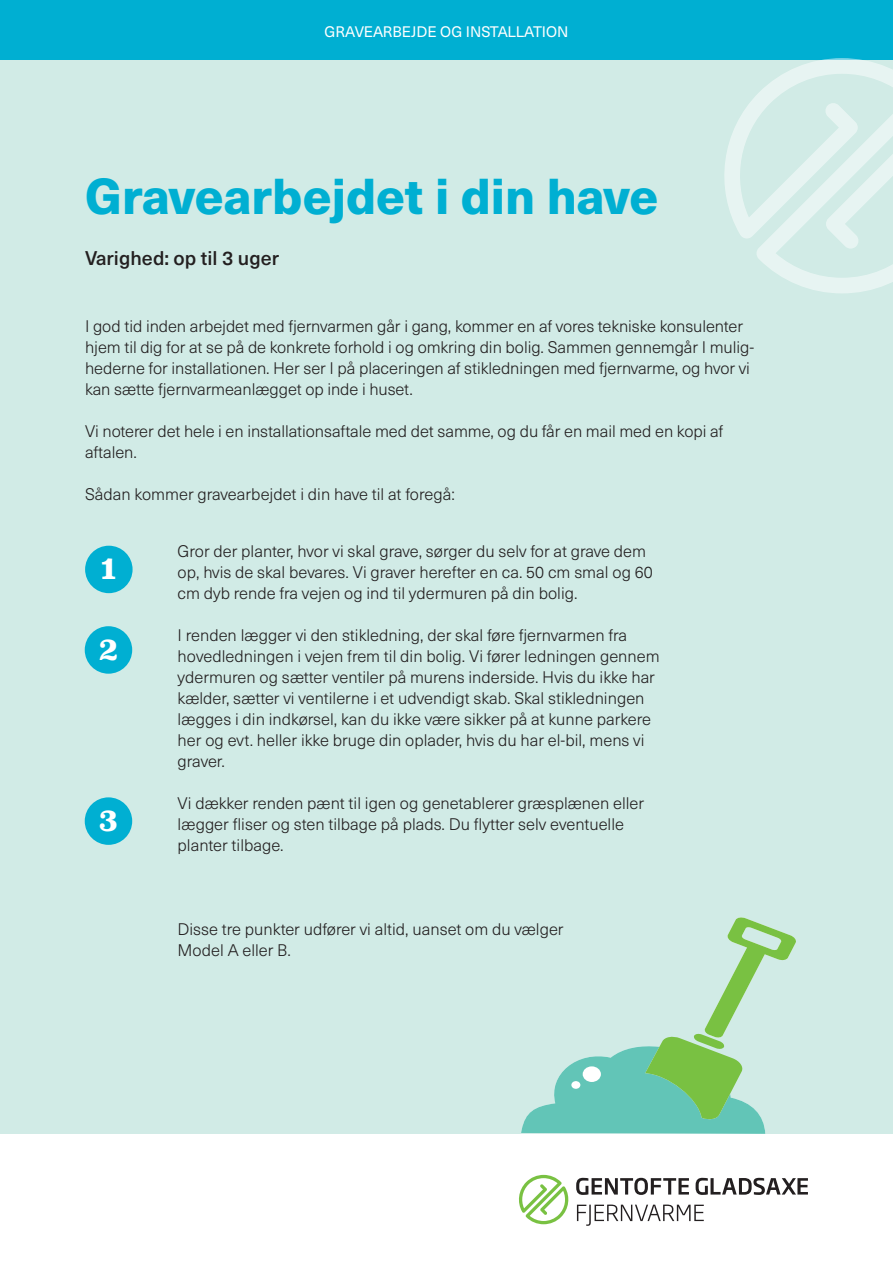
<style>
.page{position:relative;width:893px;height:1263px;background:#fff}
.page>*{position:absolute;margin:0;border:0;box-sizing:border-box;transform-origin:0 0}
.t1{font:800 49.5px "Neue Haas Unica Pro";color:#00afd2}
.t2{font:700 30px "Superclarendon";color:#fff}
.t3{font:500 19.5px "Neue Haas Unica Pro";color:#231f20}
.t4{font:300 16.5px/21px "Neue Haas Unica Pro";color:#231f20}
.t5{font:15px "Neue Haas Unica Pro";color:#fff}
</style>
<div class="page">
<div style="left:0;top:0;width:893px;height:1134px;background:#d1ebe6"></div>
<div style="left:0;top:0;width:893px;height:60px;background:#00afd2"></div>
<svg style="left:519px;top:1175px;width:289px;height:51px"></svg>
<svg style="left:724px;top:58px;width:169px;height:235px"></svg>
<svg style="left:521px;top:917px;width:275px;height:217px"></svg>
<div style="left:85px;top:797px;width:47px;height:48px;background:#00afd2;border-radius:50%"></div>
<div style="left:85px;top:626px;width:47px;height:48px;background:#00afd2;border-radius:50%"></div>
<div style="left:85px;top:546px;width:48px;height:47px;background:#00afd2;border-radius:50%"></div>
<p class="t5" style="left:325px;top:23px;width:245px">GRAVEARBEJDE OG INSTALLATION</p>
<h1 class="t1" style="left:85px;top:166px;width:575px">Gravearbejdet i din have</h1>
<p class="t3" style="left:85px;top:246px;width:195px">Varighed: op til 3 uger</p>
<p class="t4" style="left:85px;top:315px;width:671px">I god tid inden arbejdet med fjernvarmen går i gang, kommer en af vores tekniske konsulenter hjem til dig for at se på de konkrete forhold i og omkring din bolig. Sammen gennemgår I mulig&shy;hederne for installationen. Her ser I på placeringen af stikledningen med fjernvarme, og hvor vi kan sætte fjernvarmeanlægget op inde i huset.</p>
<p class="t4" style="left:85px;top:420px;width:640px">Vi noterer det hele i en installationsaftale med det samme, og du får en mail med en kopi af aftalen.</p>
<p class="t4" style="left:85px;top:483px;width:371px">Sådan kommer gravearbejdet i din have til at foregå:</p>
<h2 class="t2" style="left:101px;top:546px;width:18px">1</h2>
<h2 class="t2" style="left:98px;top:627px;width:22px">2</h2>
<h2 class="t2" style="left:99px;top:798px;width:21px">3</h2>
<p class="t4" style="left:178px;top:541px;width:477px">Gror der planter, hvor vi skal grave, sørger du selv for at grave dem op, hvis de skal bevares. Vi graver herefter en ca. 50 cm smal og 60 cm dyb rende fra vejen og ind til ydermuren på din bolig.</p>
<p class="t4" style="left:178px;top:625px;width:483px">I renden lægger vi den stikledning, der skal føre fjernvarmen fra hovedledningen i vejen frem til din bolig. Vi fører ledningen gennem ydermuren og sætter ventiler på murens inderside. Hvis du ikke har kælder, sætter vi ventilerne i et udvendigt skab. Skal stikledningen lægges i din indkørsel, kan du ikke være sikker på at kunne parkere her og evt. heller ikke bruge din oplader, hvis du har el-bil, mens vi graver.</p>
<p class="t4" style="left:178px;top:793px;width:468px">Vi dækker renden pænt til igen og genetablerer græsplænen eller lægger fliser og sten tilbage på plads. Du flytter selv eventuelle planter tilbage.</p>
<p class="t4" style="left:178px;top:919px;width:387px">Disse tre punkter udfører vi altid, uanset om du vælger<br>Model A eller B.</p>
</div>
